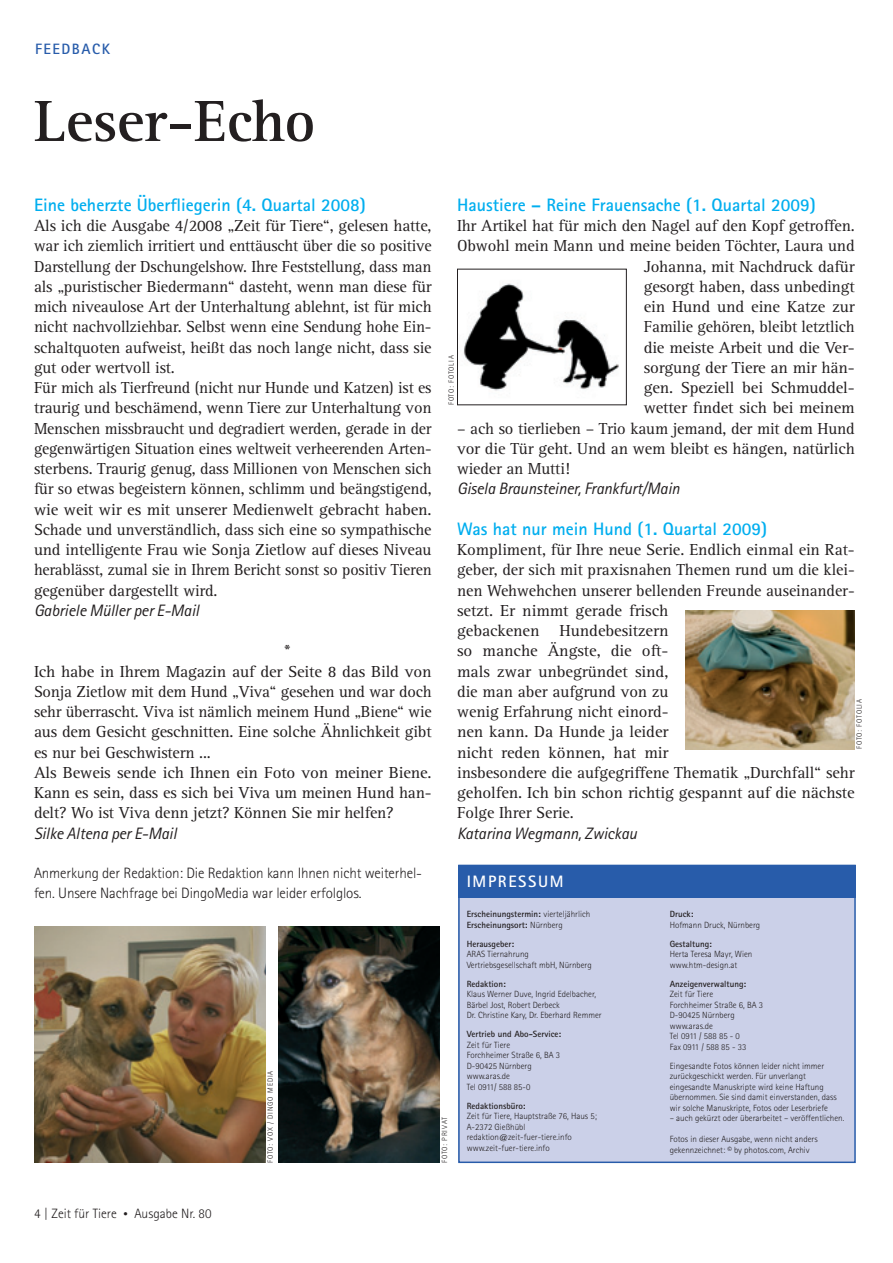
<style>
.page{position:relative;width:893px;height:1263px;background:#fff}
.page>*{position:absolute;margin:0;border:0;box-sizing:border-box;transform-origin:0 0}
.t1{font:700 60px "Rotis Serif";letter-spacing:-.01em;color:#231f20}
.t2{font:700 18px "Rotis Sans Serif";color:#00aeef}
.t3{font:16.5px/20.2px "Rotis Serif";letter-spacing:-.01em;color:#231f20}
.t4{font:italic 16.5px "Rotis Sans Serif";letter-spacing:-.01em;color:#231f20}
.t5{font:700 16.5px "Rotis Sans Serif";letter-spacing:.1em;color:#fff}
.t6{font:300 15px/19.5px "Rotis Sans Serif";letter-spacing:-.01em;color:#231f20}
.t7{font:700 15px "Rotis Sans Serif";letter-spacing:.1em;color:#285caa}
.t8{font:300 13.5px "Rotis Sans Serif";color:#231f20}
.t9{font:300 9px/10.5px "Rotis Sans Serif";color:#231f20}
.t10{font:700 9px/10.5px "Rotis Sans Serif";color:#231f20}
.t11{font:300 7.5px "Rotis Sans Serif";letter-spacing:.1em;color:#231f20}
.s1{font-weight:300}
.s2{font-size:9px}
</style>
<div class="page">
<div style="left:459px;top:865px;width:396px;height:297px;background:#cbd0e8"></div>
<div style="left:458px;top:865px;width:398px;height:298px;border:2px solid #285caa"></div>
<div style="left:458px;top:865px;width:398px;height:32px;background:#285caa"></div>
<img style="left:279px;top:926px;width:161px;height:237px">
<img style="left:463px;top:283px;width:156px;height:108px">
<div style="left:457px;top:269px;width:170px;height:136px;border:1px solid #231f20"></div>
<img style="left:685px;top:610px;width:170px;height:139px">
<img style="left:34px;top:926px;width:232px;height:237px">
<p class="t7" style="left:35px;top:44px;width:76px">FEEDBACK</p>
<h1 class="t1" style="left:34px;top:99px;width:283px">Leser-Echo</h1>
<p class="t2" style="left:34px;top:198px;width:333px">Eine beherzte Überfliegerin (4. Quartal 2008)</p>
<p class="t3" style="left:34px;top:217px;width:399px">Als ich die Ausgabe 4/2008 „Zeit für Tiere“, gelesen hatte, war ich ziemlich irritiert und enttäuscht über die so positive Darstellung der Dschungelshow. Ihre Feststellung, dass man als „puristischer Biedermann“ dasteht, wenn man diese für mich niveaulose Art der Unterhaltung ablehnt, ist für mich nicht nachvollziehbar. Selbst wenn eine Sendung hohe Ein&shy;schaltquoten aufweist, heißt das noch lange nicht, dass sie gut oder wertvoll ist.<br>Für mich als Tierfreund (nicht nur Hunde und Katzen) ist es traurig und beschämend, wenn Tiere zur Unterhaltung von Menschen missbraucht und degradiert werden, gerade in der gegenwärtigen Situation eines weltweit verheerenden Arten&shy;sterbens. Traurig genug, dass Millionen von Menschen sich für so etwas begeistern können, schlimm und beängstigend, wie weit wir es mit unserer Medienwelt gebracht haben.<br>Schade und unverständlich, dass sich eine so sympathische und intelligente Frau wie Sonja Zietlow auf dieses Niveau herablässt, zumal sie in Ihrem Bericht sonst so positiv Tieren gegenüber dargestellt wird.</p>
<p class="t4" style="left:34px;top:604px;width:167px">Gabriele Müller per E-Mail</p>
<p class="t3" style="left:34px;top:642px;width:399px;text-indent:251px">*<br>Ich habe in Ihrem Magazin auf der Seite 8 das Bild von Sonja Zietlow mit dem Hund „Viva“ gesehen und war doch sehr überrascht. Viva ist nämlich meinem Hund „Biene“ wie aus dem Gesicht geschnitten. Eine solche Ähnlichkeit gibt es nur bei Geschwistern ...<br>Als Beweis sende ich Ihnen ein Foto von meiner Biene.<br>Kann es sein, dass es sich bei Viva um meinen Hund han&shy;delt? Wo ist Viva denn jetzt? Können Sie mir helfen?</p>
<p class="t4" style="left:34px;top:827px;width:144px">Silke Altena per E-Mail</p>
<p class="t6" style="left:34px;top:865px;width:389px">Anmerkung der Redaktion: Die Redaktion kann Ihnen nicht weiterhel&shy;fen. Unsere Nachfrage bei DingoMedia war leider erfolglos.</p>
<p class="t11" style="left:268px;top:1163px;width:94px;rotate:-90deg">FOTO: VOX / DINGO MEDIA</p>
<p class="t2" style="left:457px;top:198px;width:360px">Haustiere – Reine Frauensache (1. Quartal 2009)</p>
<p class="t3" style="left:457px;top:217px;width:399px;text-align:right">Ihr Artikel hat für mich den Nagel auf den Kopf getroffen.<br>Obwohl mein Mann und meine beiden Töchter, Laura und Johanna, mit Nachdruck dafür<br>gesorgt haben, dass unbedingt<br>ein Hund und eine Katze zur<br>Familie gehören, bleibt letztlich<br>die meiste Arbeit und die Ver-<br>sorgung der Tiere an mir hän-<br>gen. Speziell bei Schmuddel-<br>wetter findet sich bei meinem</p>
<p class="t3" style="left:457px;top:419px;width:399px;text-align:justify">– ach so tierlieben – Trio kaum jemand, der mit dem Hund vor die Tür geht. Und an wem bleibt es hängen, natürlich wieder an Mutti!</p>
<p class="t4" style="left:457px;top:483px;width:224px">Gisela Braunsteiner, Frankfurt/Main</p>
<p class="t2" style="left:457px;top:522px;width:311px">Was hat nur mein Hund (1. Quartal 2009)</p>
<p class="t3" style="left:457px;top:541px;width:399px">Kompliment, für Ihre neue Serie. Endlich einmal ein Rat&shy;geber, der sich mit praxisnahen Themen rund um die klei&shy;nen Wehwehchen unserer bellenden Freunde auseinander&shy;setzt. Er nimmt gerade frisch<br>gebackenen Hundebesitzern<br>so manche Ängste, die oft-<br>mals zwar unbegründet sind,<br>die man aber aufgrund von zu<br>wenig Erfahrung nicht einord-<br>nen kann. Da Hunde ja leider<br>nicht reden können, hat mir<br>insbesondere die aufgegriffene Thematik „Durchfall“ sehr geholfen. Ich bin schon richtig gespannt auf die nächste Folge Ihrer Serie.</p>
<p class="t4" style="left:457px;top:827px;width:181px">Katarina Wegmann, Zwickau</p>
<p class="t5" style="left:467px;top:875px;width:98px">IMPRESSUM</p>
<p class="t10" style="left:467px;top:910px;width:125px">Erscheinungstermin: <span class="s1">vierteljährlich<br></span>Erscheinungsort: <span class="s1">Nürnberg</span></p>
<p class="t10" style="left:467px;top:939px;width:49px">Herausgeber:</p>
<p class="t9" style="left:467px;top:950px;width:126px">ARAS Tiernahrung<br>Vertriebsgesellschaft mbH, Nürnberg</p>
<p class="t10" style="left:467px;top:979px;width:40px">Redaktion:</p>
<p class="t9" style="left:467px;top:990px;width:136px">Klaus Werner Duve, Ingrid Edelbacher,<br>Bärbel Jost, Robert Derbeck<br>Dr. Christine Kary, Dr. Eberhard Remmer</p>
<p class="t10" style="left:467px;top:1030px;width:96px">Vertrieb und Abo-Service:</p>
<p class="t9" style="left:467px;top:1040px;width:95px">Zeit für Tiere<br>Forchheimer Straße 6, BA 3<br>D-90425 Nürnberg www.aras.de<br>Tel 0911/ 588 85-0</p>
<p class="t10" style="left:467px;top:1101px;width:60px">Redaktionsbüro:</p>
<p class="t9" style="left:467px;top:1112px;width:132px">Zeit für Tiere, Hauptstraße 76, Haus 5;<br>A-2372 Gießhübl redaktion@zeit-fuer-tiere.info www.zeit-fuer-tiere.info</p>
<p class="t11" style="left:448px;top:405px;width:51px;rotate:-90deg">FOTO: FOTOLIA</p>
<p class="t11" style="left:857px;top:749px;width:51px;rotate:-90deg">FOTO: FOTOLIA</p>
<p class="t10" style="left:670px;top:910px;width:25px">Druck:</p>
<p class="t9" style="left:670px;top:920px;width:92px">Hofmann Druck, Nürnberg</p>
<p class="t10" style="left:670px;top:939px;width:44px">Gestaltung:</p>
<p class="t9" style="left:670px;top:950px;width:84px">Herta Teresa Mayr, Wien www.htm-design.at</p>
<p class="t10" style="left:670px;top:979px;width:78px">Anzeigenverwaltung:</p>
<p class="t9" style="left:670px;top:990px;width:95px">Zeit für Tiere<br>Forchheimer Straße 6, BA 3<br>D-90425 Nürnberg www.aras.de<br>Tel 0911 / 588 85 - 0<br>Fax 0911 / 588 85 - 33</p>
<p class="t9" style="left:670px;top:1061px;width:169px">Eingesandte Fotos können leider nicht immer zurückgeschickt werden. Für unverlangt eingesandte Manuskripte wird keine Haftung übernommen. Sie sind damit einverstanden, dass wir solche Manuskripte, Fotos oder Leserbriefe</p>
<p class="t9" style="left:670px;top:1114px;width:176px">– auch gekürzt oder überarbeitet – veröffentlichen.</p>
<p class="t9" style="left:670px;top:1135px;width:149px">Fotos in dieser Ausgabe, wenn nicht anders gekennzeichnet: © by photos.com, Archiv</p>
<p class="t11" style="left:442px;top:1163px;width:48px;rotate:-90deg">FOTO: PRIVAT</p>
<p class="t8" style="left:34px;top:1209px;width:179px">4 | Zeit für Tiere <span class="s2">•</span> Ausgabe Nr. 80</p>
</div>
